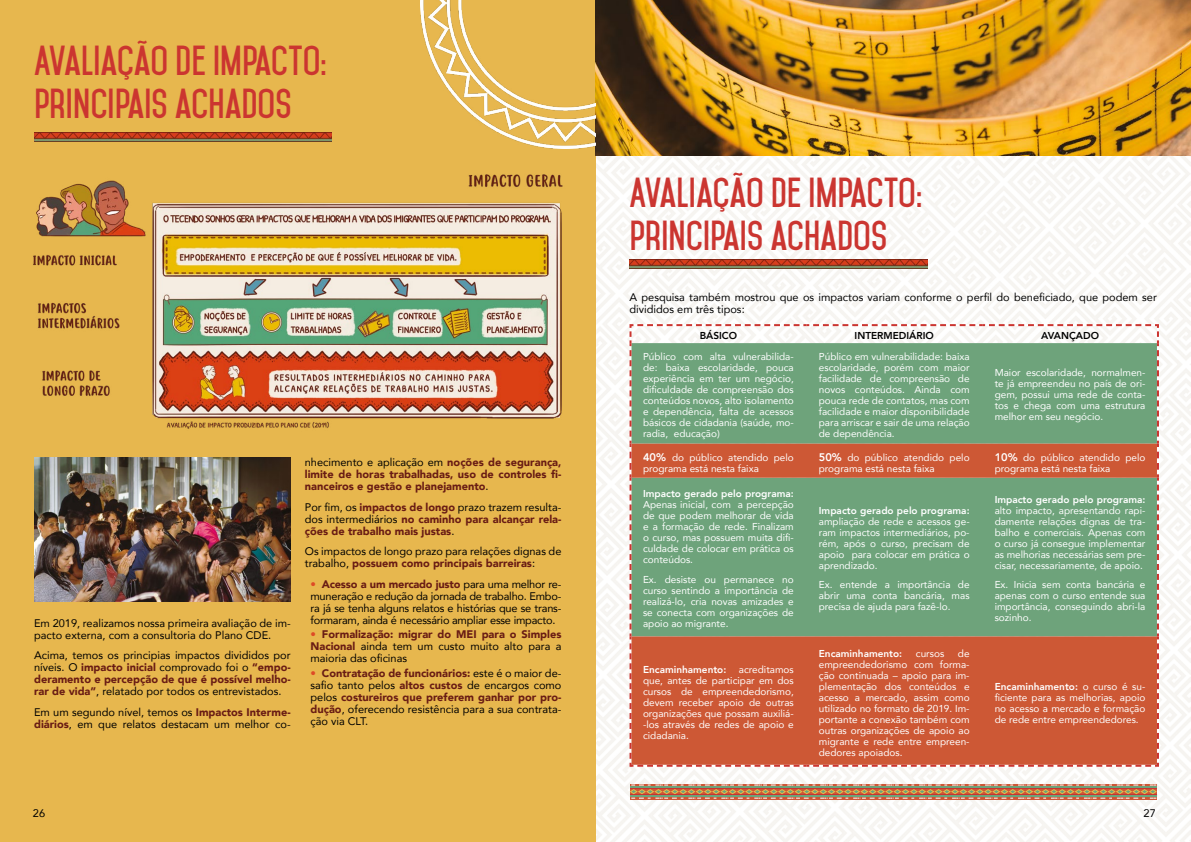
<style>
.page{position:relative;width:1191px;height:842px;background:#fff}
.page>*{position:absolute;margin:0;border:0;box-sizing:border-box;transform-origin:0 0}
.t1{font:700 36px/43.2px "Mohave";color:#cb3530}
.t2{font:11px/12px "Avenir";color:#000}
.t3{font:900 11px/12px "Avenir";color:#691c14;text-align:justify}
.t4{font:10px/11px "Avenir";color:#fff;text-align:justify}
.t5{font:800 10px "Avenir";color:#fff}
.t6{font:800 10px "Avenir";color:#000}
.s1{font-weight:900;color:#691c14}
.s2{font-weight:400;color:#000}
.s3{color:#de4a26}
.s4{font-weight:800;font-size:11px}
.s5{font-weight:800}
</style>
<div class="page">
<img style="left:595px;top:156px;width:595px;height:686px">
<svg style="left:1091px;top:784px;width:33px;height:1px"></svg>
<svg style="left:1124px;top:784px;width:33px;height:1px"></svg>
<svg style="left:1025px;top:784px;width:33px;height:1px"></svg>
<svg style="left:1058px;top:784px;width:33px;height:1px"></svg>
<svg style="left:959px;top:784px;width:33px;height:1px"></svg>
<svg style="left:992px;top:784px;width:33px;height:1px"></svg>
<svg style="left:893px;top:784px;width:33px;height:1px"></svg>
<svg style="left:926px;top:784px;width:33px;height:1px"></svg>
<svg style="left:827px;top:784px;width:33px;height:1px"></svg>
<svg style="left:860px;top:784px;width:33px;height:1px"></svg>
<svg style="left:761px;top:784px;width:33px;height:1px"></svg>
<svg style="left:794px;top:784px;width:33px;height:1px"></svg>
<svg style="left:695px;top:784px;width:33px;height:1px"></svg>
<svg style="left:728px;top:784px;width:33px;height:1px"></svg>
<svg style="left:629px;top:784px;width:33px;height:1px"></svg>
<svg style="left:662px;top:784px;width:33px;height:1px"></svg>
<svg style="left:629px;top:785px;width:528px;height:14px;background:#b0825b"></svg>
<div style="left:0;top:0;width:595px;height:842px;background:#e7b74e"></div>
<img style="left:34px;top:457px;width:257px;height:145px">
<img style="left:33px;top:174px;width:530px;height:255px">
<img style="left:595px;top:0;width:596px;height:156px">
<img style="left:420px;top:0;width:175px;height:149px">
<img style="left:34px;top:132px;width:297px;height:9px">
<img style="left:629px;top:259px;width:298px;height:9px">
<svg style="left:628px;top:323px;width:532px;height:445px;background:#988b67"></svg>
<h1 class="t1" style="left:34px;top:40px;width:294px">AVALIAÇÃO DE IMPACTO:<br>PRINCIPAIS ACHADOS</h1>
<p class="t2" style="left:34px;top:617px;width:258px">Em 2019, realizamos nossa primeira avaliação de im&shy;pacto externa, com a consultoria do Plano CDE.</p>
<p class="t2" style="left:34px;top:649px;width:258px;text-align:justify">Acima, temos os principias impactos divididos por níveis. O <span class="s1">impacto inicial</span> comprovado foi o <span class="s1">“empo&shy;deramento e percepção de que é possível melho&shy;rar de vida”</span>, relatado por todos os entrevistados.</p>
<p class="t2" style="left:34px;top:706px;width:258px">Em um segundo nível, temos os <span class="s1">Impactos Interme&shy;diários</span>, em que relatos destacam um melhor co-</p>
<p class="t3" style="left:305px;top:456px;width:258px"><span class="s2">nhecimento e aplicação em</span> noções de segurança, limite de horas trabalhadas, uso de controles fi&shy;nanceiros e gestão e planejamento<span class="s2">.</span></p>
<p class="t3" style="left:305px;top:500px;width:258px"><span class="s2">Por fim, os</span> impactos de longo <span class="s2">prazo trazem resulta&shy;dos intermediários</span> no caminho para alcançar rela&shy;ções de trabalho mais justas<span class="s2">.</span></p>
<p class="t2" style="left:305px;top:545px;width:258px">Os impactos de longo prazo para relações dignas de trabalho, <span class="s1">possuem como principais barreiras</span>:</p>
<p class="t2" style="left:310px;top:577px;width:252px;text-align:justify"><span class="s3">•</span> <span class="s1">Acesso a um mercado justo</span> para uma melhor re&shy;muneração e redução da jornada de trabalho. Embo&shy;ra já se tenha alguns relatos e histórias que se trans&shy;formaram, ainda é necessário ampliar esse impacto.</p>
<p class="t2" style="left:310px;top:628px;width:252px;text-align:justify"><span class="s3">•</span> <span class="s1">Formalização: migrar do MEI para o Simples Nacional</span> ainda tem um custo muito alto para a maioria das oficinas</p>
<p class="t2" style="left:310px;top:667px;width:252px;text-align:justify"><span class="s3">•</span> <span class="s1">Contratação de funcionários:</span> este é o maior de&shy;safio tanto pelos <span class="s1">altos custos</span> de encargos como pelos <span class="s1">costureiros que preferem ganhar por pro&shy;dução</span>, oferecendo resistência para a sua contrata&shy;ção via CLT.</p>
<h1 class="t1" style="left:629px;top:171px;width:294px">AVALIAÇÃO DE IMPACTO:<br>PRINCIPAIS ACHADOS</h1>
<p class="t2" style="left:629px;top:291px;width:529px">A pesquisa também mostrou que os impactos variam conforme o perfil do beneficiado, que podem ser divididos em três tipos:</p>
<p class="t6" style="left:699px;top:328px;width:39px">BÁSICO</p>
<p class="t6" style="left:854px;top:328px;width:81px">INTERMEDIÁRIO</p>
<p class="t6" style="left:1041px;top:328px;width:59px">AVANÇADO</p>
<p class="t4" style="left:643px;top:351px;width:152px">Público com alta vulnerabilida&shy;de: baixa escolaridade, pouca experiência em ter um negócio, dificuldade de compreensão dos conteúdos novos, alto isolamento e dependência, falta de acessos básicos de cidadania (saúde, mo&shy;radia, educação)</p>
<p class="t4" style="left:819px;top:351px;width:152px">Público em vulnerabilidade: baixa escolaridade, porém com maior facilidade de compreensão de novos conteúdos. Ainda com pouca rede de contatos, mas com facilidade e maior disponibilidade para arriscar e sair de uma relação de dependência.</p>
<p class="t4" style="left:994px;top:367px;width:152px">Maior escolaridade, normalmen&shy;te já empreendeu no país de ori&shy;gem, possui uma rede de conta&shy;tos e chega com uma estrutura melhor em seu negócio.</p>
<p class="t4" style="left:643px;top:451px;width:152px"><span class="s4">40%</span> do público atendido pelo programa está nesta faixa</p>
<p class="t4" style="left:819px;top:451px;width:152px"><span class="s4">50%</span> do público atendido pelo programa está nesta faixa</p>
<p class="t4" style="left:994px;top:451px;width:152px"><span class="s4">10%</span> do público atendido pelo programa está nesta faixa</p>
<p class="t5" style="left:643px;top:486px;width:152px">Impacto gerado pelo programa:</p>
<p class="t4" style="left:643px;top:499px;width:152px">Apenas inicial, com a percepção de que podem melhorar de vida e a formação de rede. Finalizam o curso, mas possuem muita difi&shy;culdade de colocar em prática os conteúdos.</p>
<p class="t4" style="left:643px;top:574px;width:152px">Ex. desiste ou permanece no curso sentindo a importância de realizá-lo, cria novas amizades e se conecta com organizações de apoio ao migrante.</p>
<p class="t5" style="left:994px;top:492px;width:152px">Impacto gerado pelo programa:</p>
<p class="t4" style="left:994px;top:505px;width:152px">alto impacto, apresentando rapi&shy;damente relações dignas de tra&shy;balho e comerciais. Apenas com o curso já consegue implementar as melhorias necessárias sem pre&shy;cisar, necessariamente, de apoio.</p>
<p class="t4" style="left:994px;top:579px;width:152px">Ex. Inicia sem conta bancária e apenas com o curso entende sua importância, conseguindo abri-la sozinho.</p>
<p class="t5" style="left:819px;top:503px;width:152px">Impacto gerado pelo programa:</p>
<p class="t4" style="left:819px;top:516px;width:152px">ampliação de rede e acessos ge&shy;ram impactos intermediários, po&shy;rém, após o curso, precisam de apoio para colocar em prática o aprendizado.</p>
<p class="t4" style="left:819px;top:579px;width:152px">Ex. entende a importância de abrir uma conta bancária, mas precisa de ajuda para fazê-lo.</p>
<p class="t4" style="left:643px;top:664px;width:152px;text-indent:96px">acreditamos que, antes de participar em dos cursos de empreendedorismo, devem receber apoio de outras organizações que possam auxiliá--los através de redes de apoio e cidadania.</p>
<p class="t5" style="left:643px;top:662px;width:85px">Encaminhamento:</p>
<p class="t4" style="left:819px;top:647px;width:152px;text-indent:139px">de empreendedorismo com forma&shy;ção continuada – apoio para im&shy;plementação dos conteúdos e acesso a mercado, assim como utilizado no formato de 2019. Im&shy;portante a conexão também com outras organizações de apoio ao migrante e rede entre empreen&shy;dedores apoiados.</p>
<p class="t5" style="left:819px;top:645px;width:85px">Encaminhamento:</p>
<p class="t4" style="left:916px;top:647px;width:30px">cursos</p>
<p class="t4" style="left:994px;top:680px;width:152px"><span class="s5">Encaminhamento:</span> o curso é su&shy;ficiente para as melhorias, apoio no acesso a mercado e formação de rede entre empreendedores.</p>
<p class="t2" style="left:33px;top:807px;width:14px">26</p>
<p class="t2" style="left:1143px;top:807px;width:14px">27</p>
</div>
